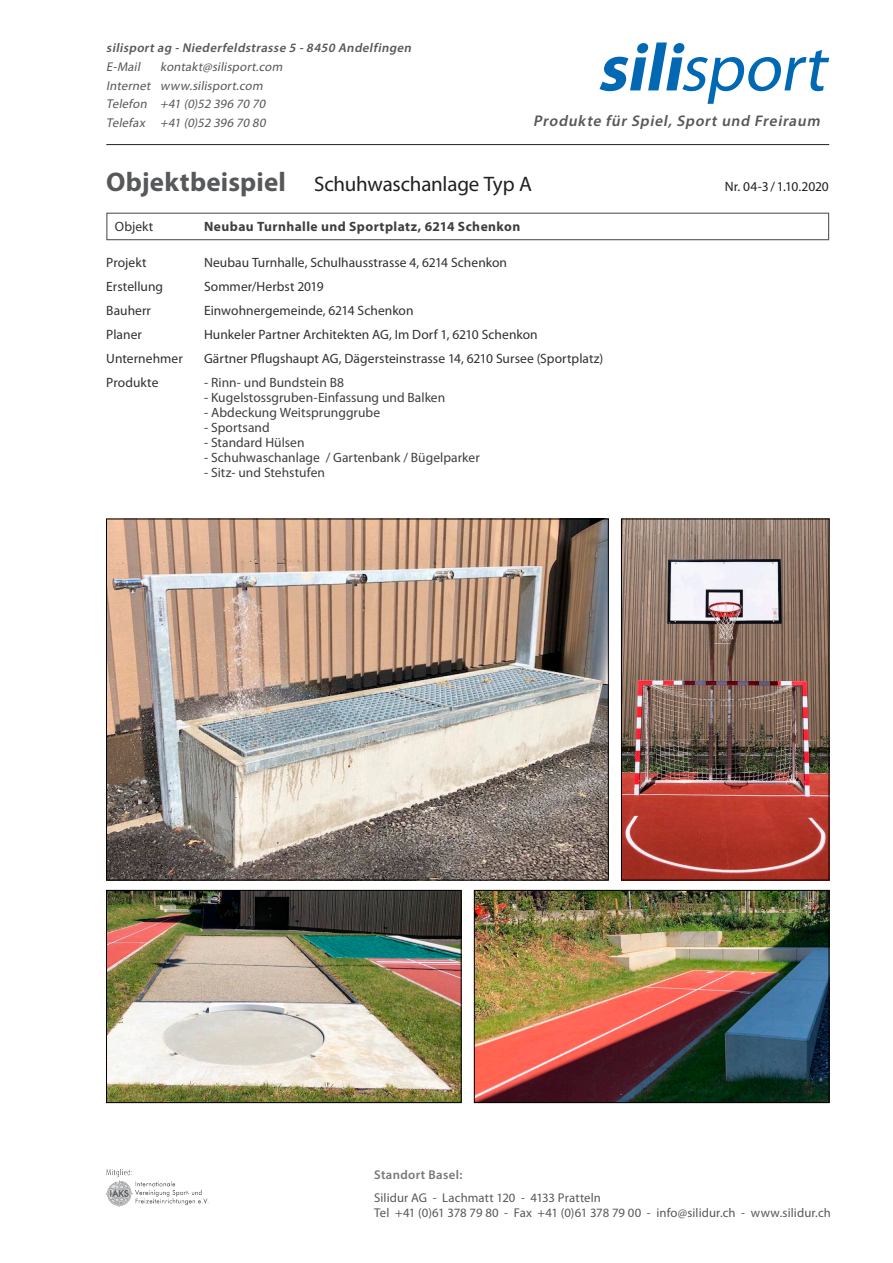
<style>
.page{position:relative;width:893px;height:1263px;background:#fff}
.page>*{position:absolute;margin:0;border:0;box-sizing:border-box;transform-origin:0 0}
.t1{font:21px "Myriad Pro";letter-spacing:-.01em;color:#231f20}
.t2{font:italic 600 15.45px "Myriad Pro";color:#57585a}
.t3{font:13.5px "Myriad Pro";color:#312f30}
.t4{font:13.5px "Myriad Pro";letter-spacing:.005em;color:#3e3e3f}
.t5{font:700 13.5px "Myriad Pro";letter-spacing:.035em;color:#3e3e3f}
.t6{font:13.5px "Myriad Pro";letter-spacing:-.005em;color:#231f20}
.t7{font:12.75px/15px "Myriad Pro";letter-spacing:.005em;color:#57585a}
.t8{font:italic 12.75px/18.8px "Myriad Pro";color:#57585a}
.t9{font:italic 600 12.75px "Myriad Pro";color:#57585a}
.t10{font:600 12.75px "Myriad Pro";letter-spacing:.03em;color:#76787b}
.s1{font-weight:700;font-size:27px;color:#57585a}
</style>
<div class="page">
<img style="left:476px;top:892px;width:351px;height:209px">
<div style="left:474px;top:890px;width:355px;height:213px;border:1px solid #000"></div>
<img style="left:108px;top:892px;width:351px;height:209px">
<div style="left:106px;top:890px;width:355px;height:213px;border:1px solid #000"></div>
<img style="left:623px;top:521px;width:204px;height:357px">
<div style="left:621px;top:519px;width:208px;height:361px;border:1px solid #000"></div>
<img style="left:108px;top:521px;width:498px;height:357px">
<img style="left:106px;top:1169px;width:103px;height:38px">
<div style="left:106px;top:213px;width:723px;height:27px;border:1px solid #57585a"></div>
<hr style="left:106px;top:144px;width:723px;height:1px;background:#231f20">
<svg style="left:600px;top:43px;width:229px;height:61px"></svg>
<p class="t9" style="left:106px;top:40px;width:309px">silisport ag -Niederfeldstrasse 5 -8450 Andelfingen</p>
<p class="t8" style="left:106px;top:57px;width:38px">E-Mail</p>
<p class="t8" style="left:106px;top:57px;width:180px;text-indent:54px">kontakt@silisport.com<br>Internet www.silisport.com<br>Telefon +41 (0)52 396 70 70<br>Telefax +41 (0)52 396 70 80</p>
<p class="t2" style="left:533px;top:111px;width:292px">Produkte für Spiel, Sport und Freiraum</p>
<h1 class="t1" style="left:106px;top:171px;width:427px"><span class="s1">Objektbeispiel</span> Schuhwaschanlage Typ A</h1>
<p class="t6" style="left:725px;top:178px;width:106px">Nr. 04-3/1.10.2020</p>
<p class="t3" style="left:115px;top:218px;width:40px">Objekt</p>
<p class="t5" style="left:204px;top:218px;width:318px">Neubau Turnhalle und Sportplatz, 6214 Schenkon</p>
<p class="t3" style="left:106px;top:254px;width:42px">Projekt</p>
<p class="t3" style="left:204px;top:254px;width:304px">Neubau Turnhalle, Schulhausstrasse 4, 6214 Schenkon</p>
<p class="t3" style="left:106px;top:278px;width:58px">Erstellung</p>
<p class="t3" style="left:204px;top:278px;width:121px">Sommer/Herbst 2019</p>
<p class="t3" style="left:106px;top:302px;width:46px">Bauherr</p>
<p class="t3" style="left:204px;top:302px;width:211px">Einwohnergemeinde, 6214 Schenkon</p>
<p class="t3" style="left:106px;top:326px;width:37px">Planer</p>
<p class="t3" style="left:204px;top:326px;width:335px">Hunkeler Partner Architekten AG, Im Dorf 1, 6210 Schenkon</p>
<p class="t3" style="left:106px;top:350px;width:78px">Unternehmer</p>
<p class="t3" style="left:204px;top:350px;width:401px">Gärtner Pflugshaupt AG, Dägersteinstrasse 14, 6210 Sursee (Sportplatz)</p>
<p class="t3" style="left:106px;top:374px;width:54px">Produkte</p>
<p class="t4" style="left:204px;top:374px;width:142px">- Rinn- und Bundstein B8</p>
<p class="t4" style="left:204px;top:389px;width:243px">- Kugelstossgruben-Einfassung und Balken</p>
<p class="t4" style="left:204px;top:404px;width:178px">- Abdeckung Weitsprunggrube</p>
<p class="t4" style="left:204px;top:419px;width:67px">- Sportsand</p>
<p class="t4" style="left:204px;top:434px;width:102px">- Standard Hülsen</p>
<p class="t4" style="left:204px;top:449px;width:277px">- Schuhwaschanlage / Gartenbank / Bügelparker</p>
<p class="t4" style="left:204px;top:464px;width:122px">- Sitz- und Stehstufen</p>
<p class="t10" style="left:374px;top:1166px;width:90px">Standort Basel:</p>
<p class="t7" style="left:374px;top:1189px;width:458px">Silidur AG - Lachmatt 120 - 4133 Pratteln<br>Tel +41 (0)61 378 79 80 - Fax +41 (0)61 378 79 00 - info@silidur.ch - www.silidur.ch</p>
</div>
